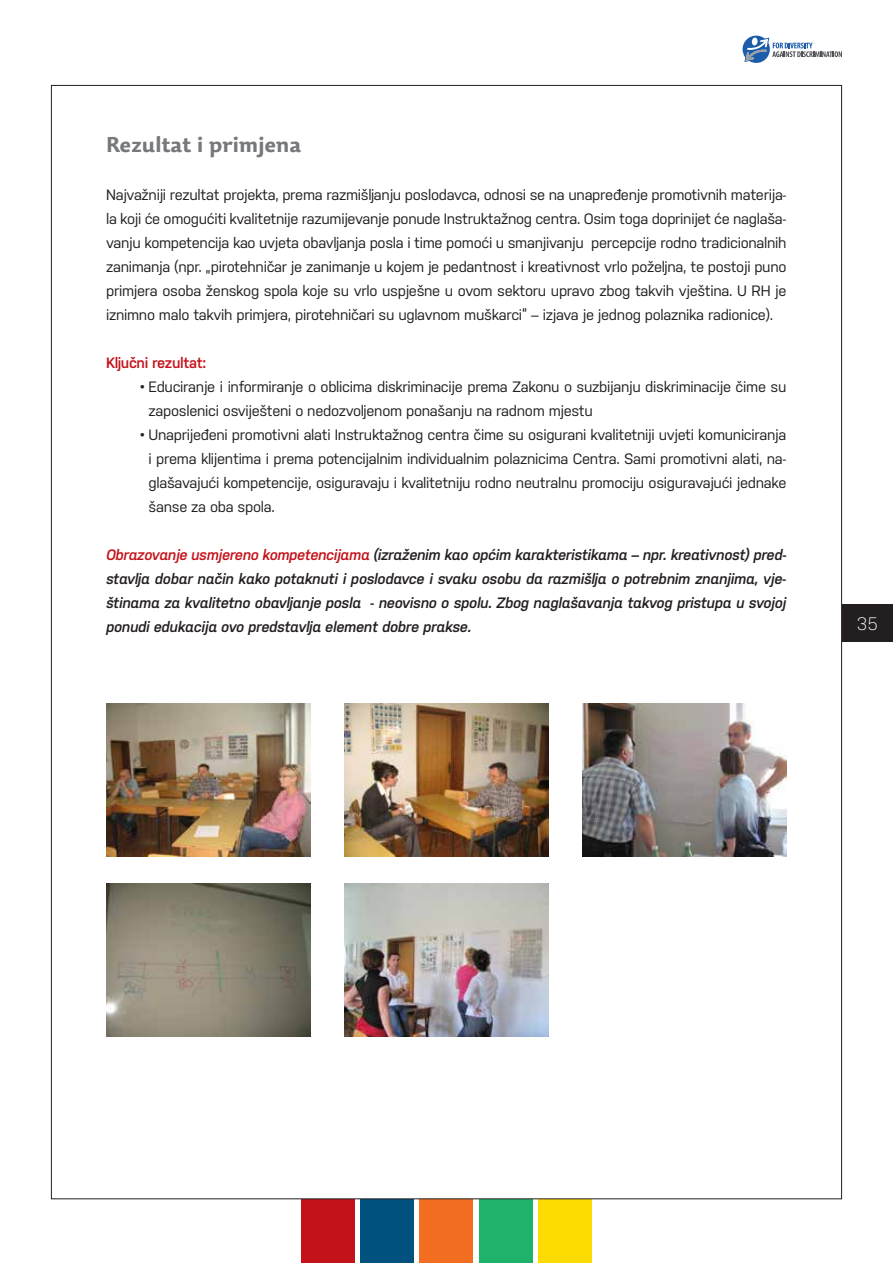
<style>
.page{position:relative;width:893px;height:1263px;background:#fff}
.page>*{position:absolute;margin:0;border:0;box-sizing:border-box;transform-origin:0 0}
.t1{font:700 21px "Dederon SDOT";letter-spacing:-.02em;color:#76787b}
.t2{font:300 18px "Nudista";color:#fff}
.t3{font:15px/24px "Nudista";letter-spacing:-.02em;color:#231f20;text-align:justify}
.t4{font:italic 600 15px/24px "Nudista";letter-spacing:-.02em;color:#231f20;text-align:justify}
.t5{font:600 15px "Nudista";letter-spacing:-.025em;color:#c4121a}
.s1{color:#c4121a}
</style>
<div class="page">
<div style="left:301px;top:1199px;width:54px;height:64px;background:#c4121a"></div>
<div style="left:360px;top:1199px;width:54px;height:64px;background:#00517d"></div>
<div style="left:419px;top:1199px;width:54px;height:64px;background:#f36e21"></div>
<div style="left:479px;top:1199px;width:54px;height:64px;background:#1eb26a"></div>
<div style="left:538px;top:1199px;width:54px;height:64px;background:#ffdc01"></div>
<div style="left:842px;top:604px;width:51px;height:38px;background:#231f20"></div>
<svg style="left:742px;top:36px;width:100px;height:27px"></svg>
<img style="left:106px;top:704px;width:204px;height:153px">
<img style="left:106px;top:884px;width:204px;height:153px">
<img style="left:344px;top:704px;width:204px;height:153px">
<img style="left:344px;top:884px;width:204px;height:153px">
<img style="left:582px;top:704px;width:204px;height:153px">
<h1 class="t1" style="left:106px;top:131px;width:197px">Rezultat i primjena</h1>
<p class="t3" style="left:106px;top:181px;width:682px">Najvažniji rezultat projekta, prema razmišljanju poslodavca, odnosi se na unapređenje promotivnih materija&shy;la koji će omogućiti kvalitetnije razumijevanje ponude Instruktažnog centra. Osim toga doprinijet će naglaša&shy;vanju kompetencija kao uvjeta obavljanja posla i time pomoći u smanjivanju percepcije rodno tradicionalnih zanimanja (npr. „pirotehničar je zanimanje u kojem je pedantnost i kreativnost vrlo poželjna, te postoji puno primjera osoba ženskog spola koje su vrlo uspješne u ovom sektoru upravo zbog takvih vještina. U RH je iznimno malo takvih primjera, pirotehničari su uglavnom muškarci“ – izjava je jednog polaznika radionice).</p>
<p class="t5" style="left:106px;top:351px;width:102px">Ključni rezultat:</p>
<p class="t3" style="left:149px;top:373px;width:639px;text-indent:-8px">• Educiranje i informiranje o oblicima diskriminacije prema Zakonu o suzbijanju diskriminacije čime su zaposlenici osviješteni o nedozvoljenom ponašanju na radnom mjestu</p>
<p class="t3" style="left:149px;top:421px;width:639px;text-indent:-8px">• Unaprijeđeni promotivni alati Instruktažnog centra čime su osigurani kvalitetniji uvjeti komuniciranja i prema klijentima i prema potencijalnim individualnim polaznicima Centra. Sami promotivni alati, na&shy;glašavajući kompetencije, osiguravaju i kvalitetniju rodno neutralnu promociju osiguravajući jednake šanse za oba spola.</p>
<p class="t4" style="left:106px;top:541px;width:682px"><span class="s1">Obrazovanje usmjereno kompetencijama</span> (izraženim kao općim karakteristikama – npr. kreativnost) pred&shy;stavlja dobar način kako potaknuti i poslodavce i svaku osobu da razmišlja o potrebnim znanjima, vje&shy;štinama za kvalitetno obavljanje posla - neovisno o spolu. Zbog naglašavanja takvog pristupa u svojoj ponudi edukacija ovo predstavlja element dobre prakse.</p>
<p class="t2" style="left:857px;top:610px;width:23px">35</p>
</div>
